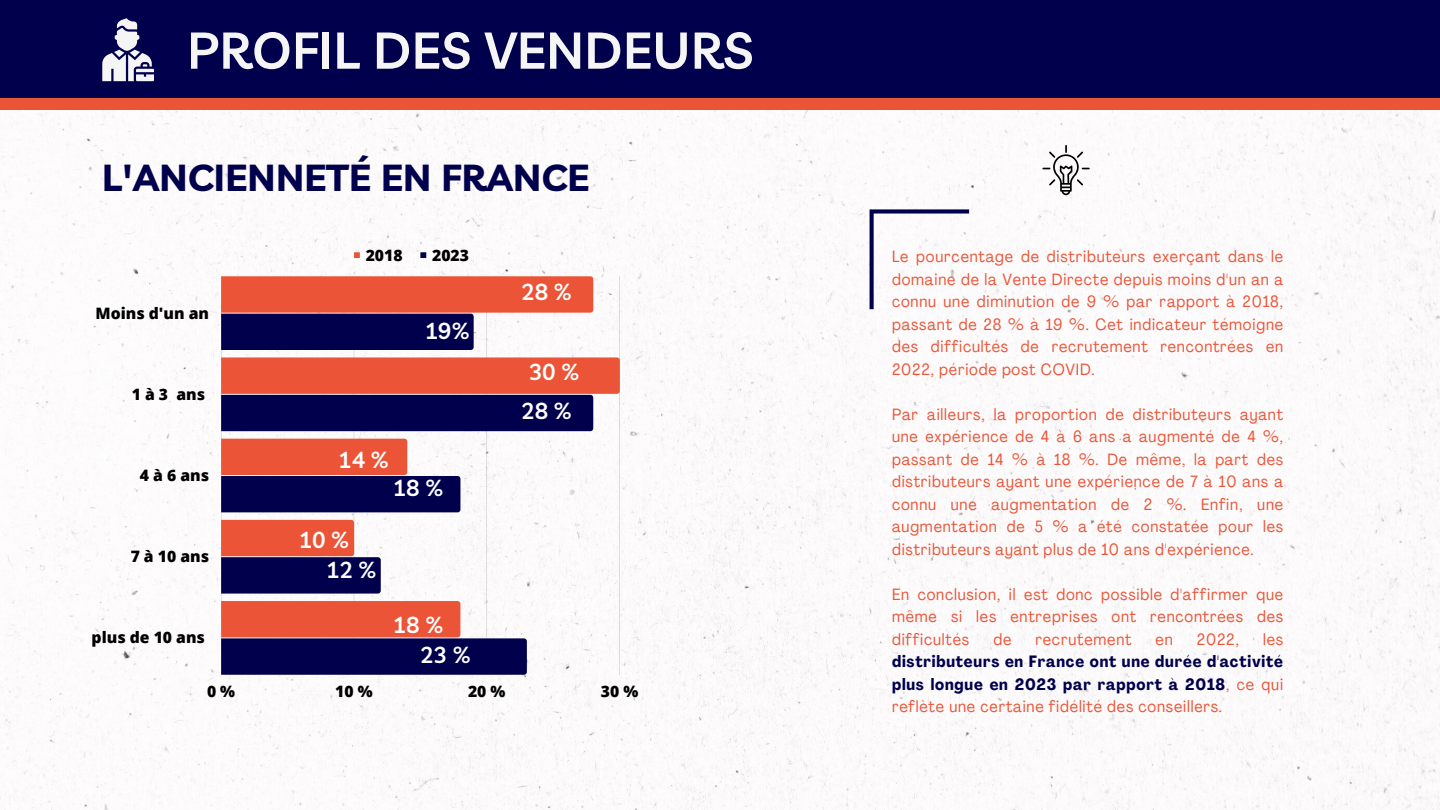
<style>
.page{position:relative;width:1440px;height:810px;background:#fff}
.page>*{position:absolute;margin:0;border:0;box-sizing:border-box;transform-origin:0 0}
.t1{font:600 51px "Livvic";letter-spacing:.01em;color:#f5f5f5}
.t2{font:700 37.5px "Livvic";letter-spacing:.01em;color:#00004d}
.t3{font:600 22.6px "Livvic";color:#fff}
.t4{font:condensed 16.1px/22.5px "Agrandir";letter-spacing:.05em;color:#eb5436;text-align:justify}
.t5{font:700 condensed 16.1px/22.5px "Agrandir";letter-spacing:.05em;color:#00004d;text-align:justify}
.t6{font:800 15.7px "Open Sans";color:#000}
.s1{font-weight:400;color:#eb5436}
</style>
<div class="page">
<img style="left:0;top:110px;width:1440px;height:700px">
<svg style="left:354px;top:252px;width:6px;height:6px"></svg>
<svg style="left:420px;top:252px;width:6px;height:6px"></svg>
<svg style="left:221px;top:276px;width:399px;height:399px"></svg>
<svg style="left:221px;top:276px;width:372px;height:74px"></svg>
<svg style="left:221px;top:357px;width:399px;height:74px;background:#7f354a"></svg>
<svg style="left:221px;top:439px;width:239px;height:73px;background:#793e59"></svg>
<svg style="left:221px;top:520px;width:160px;height:74px;background:#793b55"></svg>
<svg style="left:221px;top:601px;width:306px;height:74px;background:#793f59"></svg>
<svg style="left:1042px;top:145px;width:48px;height:50px"></svg>
<svg style="left:870px;top:209px;width:99px;height:100px"></svg>
<svg style="left:1188px;top:300px;width:45px;height:73px"></svg>
<div style="left:0;top:0;width:1440px;height:110px;background:#eb5436"></div>
<div style="left:0;top:0;width:1440px;height:98px;background:#00004d"></div>
<svg style="left:102px;top:18px;width:52px;height:63px"></svg>
<p class="t1" style="left:187px;top:17px;width:568px">PROFIL DES VENDEURS</p>
<p class="t2" style="left:102px;top:154px;width:488px">L'ANCIENNETÉ EN FRANCE</p>
<p class="t6" style="left:96px;top:302px;width:115px">Moins d'un an</p>
<p class="t6" style="left:132px;top:383px;width:75px">1 à 3 ans</p>
<p class="t6" style="left:140px;top:464px;width:71px">4 à 6 ans</p>
<p class="t6" style="left:131px;top:545px;width:80px">7 à 10 ans</p>
<p class="t6" style="left:92px;top:627px;width:115px">plus de 10 ans</p>
<p class="t6" style="left:366px;top:244px;width:38px">2018</p>
<p class="t6" style="left:432px;top:244px;width:38px">2023</p>
<p class="t3" style="left:425px;top:316px;width:47px">19%</p>
<p class="t3" style="left:338px;top:445px;width:52px">14 %</p>
<p class="t3" style="left:299px;top:525px;width:52px">10 %</p>
<p class="t3" style="left:326px;top:555px;width:52px">12 %</p>
<p class="t3" style="left:393px;top:474px;width:52px">18 %</p>
<p class="t3" style="left:393px;top:610px;width:52px">18 %</p>
<p class="t3" style="left:420px;top:641px;width:52px">23 %</p>
<p class="t3" style="left:521px;top:278px;width:52px">28 %</p>
<p class="t3" style="left:529px;top:357px;width:52px">30 %</p>
<p class="t3" style="left:521px;top:397px;width:52px">28 %</p>
<p class="t6" style="left:207px;top:681px;width:30px">0 %</p>
<p class="t6" style="left:335px;top:681px;width:39px">10 %</p>
<p class="t6" style="left:468px;top:681px;width:39px">20 %</p>
<p class="t6" style="left:601px;top:681px;width:39px">30 %</p>
<p class="t4" style="left:892px;top:247px;width:393px">Le pourcentage de distributeurs exerçant dans le domaine de la Vente Directe depuis moins d'un an a connu une diminution de 9 % par rapport à 2018, passant de 28 % à 19 %. Cet indicateur témoigne des difficultés de recrutement rencontrées en 2022, période post COVID.</p>
<p class="t4" style="left:892px;top:404px;width:393px">Par ailleurs, la proportion de distributeurs ayant une expérience de 4 à 6 ans a augmenté de 4 %, passant de 14 % à 18 %. De même, la part des distributeurs ayant une expérience de 7 à 10 ans a connu une augmentation de 2 %. Enfin, une augmentation de 5 % a été constatée pour les distributeurs ayant plus de 10 ans d'expérience.</p>
<p class="t4" style="left:892px;top:584px;width:393px">En conclusion, il est donc possible d'affirmer que même si les entreprises ont rencontrées des difficultés</p>
<p class="t5" style="left:892px;top:629px;width:393px;text-indent:371px"><span class="s1">les </span>distributeurs en France ont une durée d'activité plus longue en 2023 par rapport à 2018<span class="s1">, ce qui reflète une certaine fidélité des conseillers.</span></p>
<p class="t4" style="left:993px;top:629px;width:19px">de</p>
<p class="t4" style="left:1036px;top:629px;width:98px">recrutement</p>
<p class="t4" style="left:1156px;top:629px;width:19px">en</p>
<p class="t4" style="left:1197px;top:629px;width:44px">2022,</p>
</div>
